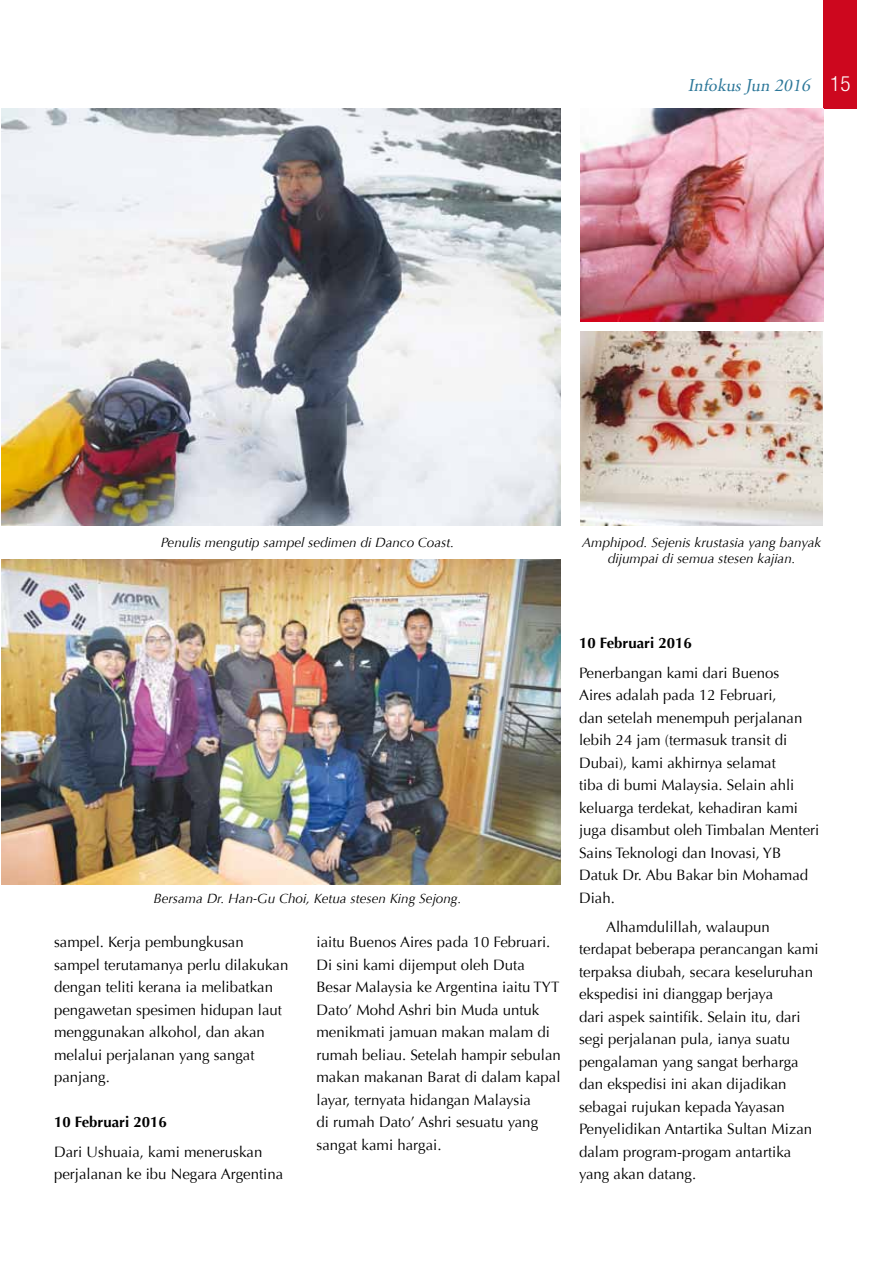
<style>
.page{position:relative;width:891px;height:1269px;background:#fff}
.page>*{position:absolute;margin:0;border:0;box-sizing:border-box;transform-origin:0 0}
.t1{font:italic 18px "Adobe Garamond Pro";color:#2c7799}
.t2{font:15px/22.5px "Optima";color:#000}
.t3{font:700 15px "Optima";color:#000}
.t4{font:italic 13.5px/16.2px "Optima";color:#000;text-align:center}
.s1{font-family:"Helvetica Neue LT Std";font-weight:300;font-style:normal;font-stretch:condensed;font-size:21px;color:#fff}
</style>
<div class="page">
<div style="left:824px;top:0;width:33px;height:109px;background:#cd071e"></div>
<img style="left:1px;top:109px;width:560px;height:417px">
<img style="left:580px;top:109px;width:244px;height:212px">
<img style="left:580px;top:331px;width:243px;height:195px">
<img style="left:1px;top:560px;width:560px;height:324px">
<p class="t1" style="left:688px;top:75px;width:164px">InfokusJun 2016 <span class="s1">1 5</span></p>
<p class="t4" style="left:161px;top:534px;width:295px">Penulis mengutip sampel sedimen di Danco Coast.</p>
<p class="t4" style="left:582px;top:534px;width:241px">Amphipod. Sejenis krustasia yang banyak dijumpai di semua stesen kajian.</p>
<p class="t4" style="left:153px;top:890px;width:310px">Bersama Dr. Han-Gu Choi, Ketua stesen King Sejong.</p>
<p class="t2" style="left:54px;top:931px;width:236px">sampel. Kerja pembungkusan sampel terutamanya perlu dilakukan dengan teliti kerana ia melibatkan pengawetan spesimen hidupan laut menggunakan alkohol, dan akan melalui perjalanan yang sangat panjang.</p>
<p class="t3" style="left:54px;top:1114px;width:114px">10 Februari 2016</p>
<p class="t2" style="left:54px;top:1141px;width:231px">Dari Ushuaia, kami meneruskan perjalanan ke ibu Negara Argentina</p>
<p class="t2" style="left:316px;top:931px;width:246px">iaitu Buenos Aires pada 10 Februari.<br>Di sini kami dijemput oleh Duta<br>Besar Malaysia ke Argentina iaitu TYT<br>Dato’ Mohd Ashri bin Muda untuk menikmati jamuan makan malam di rumah beliau. Setelah hampir sebulan makan makanan Barat di dalam kapal layar, ternyata hidangan Malaysia<br>di rumah Dato’ Ashri sesuatu yang sangat kami hargai.</p>
<p class="t3" style="left:579px;top:634px;width:114px">10 Februari 2016</p>
<p class="t2" style="left:579px;top:661px;width:242px">Penerbangan kami dari Buenos<br>Aires adalah pada 12 Februari,<br>dan setelah menempuh perjalanan lebih 24 jam (termasuk transit di<br>Dubai), kami akhirnya selamat<br>tiba di bumi Malaysia. Selain ahli keluarga terdekat, kehadiran kami juga disambut oleh Timbalan Menteri<br>Sains Teknologi dan Inovasi, YB<br>Datuk Dr. Abu Bakar bin Mohamad<br>Diah.</p>
<p class="t2" style="left:579px;top:916px;width:241px;text-indent:27px">Alhamdulillah, walaupun terdapat beberapa perancangan kami terpaksa diubah, secara keseluruhan ekspedisi ini dianggap berjaya<br>dari aspek saintifik. Selain itu, dari segi perjalanan pula, ianya suatu pengalaman yang sangat berharga dan ekspedisi ini akan dijadikan sebagai rujukan kepada Yayasan<br>Penyelidikan Antartika Sultan Mizan dalam program-progam antartika yang akan datang.</p>
</div>
